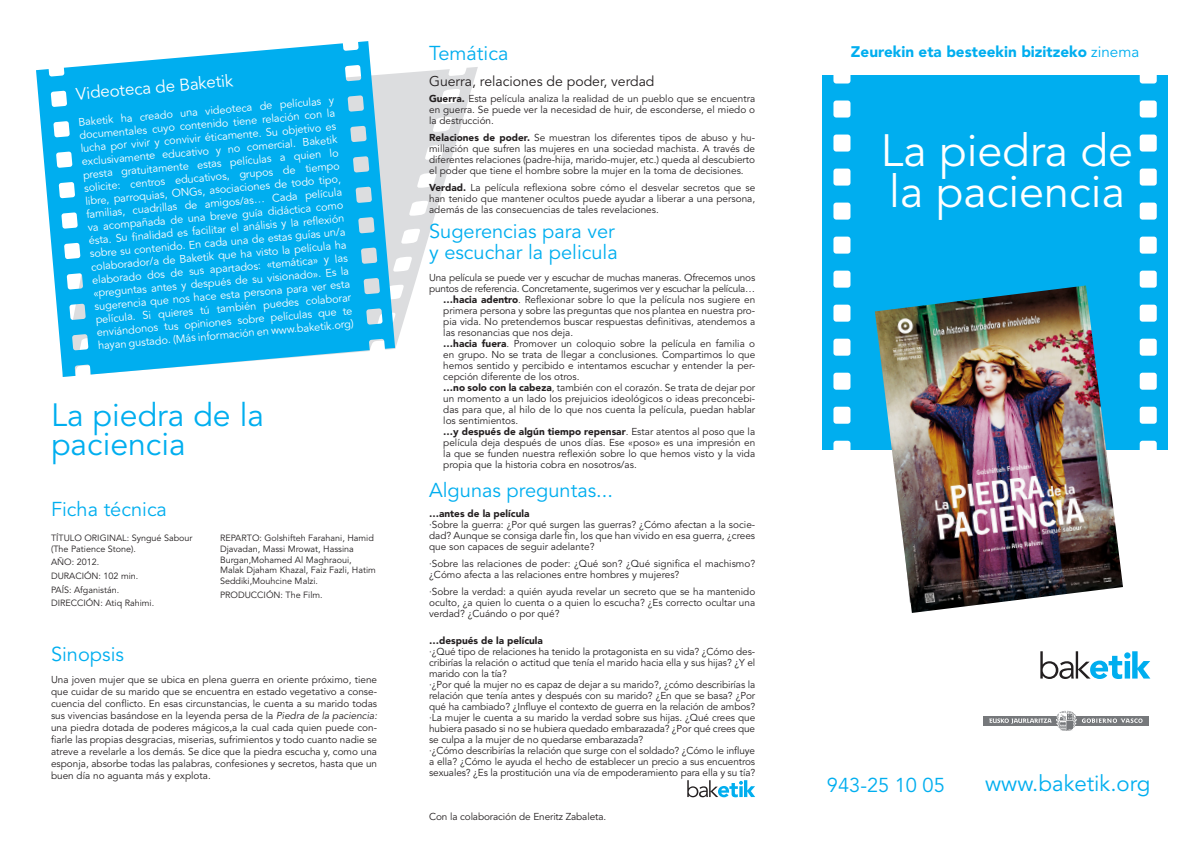
<style>
.page{position:relative;width:1191px;height:842px;background:#fff}
.page>*{position:absolute;margin:0;border:0;box-sizing:border-box;transform-origin:0 0}
.t1{font:45px/41px "Avenir LT Std";color:#fff}
.t2{font:32px "Avenir LT Std";color:#00aeef}
.t3{font:22.3px "Avenir LT Std";color:#00aeef}
.t4{font:20px/21px "Avenir LT Std";color:#00aeef}
.t5{font:17px "Avenir LT Std";color:#fff}
.t6{font:900 15.3px "Avenir LT Std";color:#00aeef}
.t7{font:14px "Avenir LT Std";color:#231f20}
.t8{font:11px/13.2px "Avenir LT Std";color:#fff;text-align:justify}
.t9{font:10px/11px "Avenir LT Std";color:#231f20;text-align:justify}
.t10{font:10px/11px "Avenir LT Std";letter-spacing:-.02em;color:#231f20}
.t11{font:900 10px "Avenir LT Std";color:#231f20}
.t12{font:9px/10.8px "Avenir LT Std";color:#231f20}
.s1{font-style:italic}
.s2{font-weight:900}
.s3{font-weight:400}
</style>
<div class="page">
<svg style="left:395px;top:67px;width:83px;height:282px"></svg>
<svg style="left:36px;top:41px;width:359px;height:336px;background:#2ebbf0"></svg>
<div style="left:822px;top:75px;width:346px;height:374px;background:#00aeef"></div>
<svg style="left:1139px;top:75px;width:17px;height:9px"></svg>
<div style="left:1139px;top:101px;width:17px;height:17px;background:#fff;border-radius:3px"></div>
<div style="left:1139px;top:135px;width:17px;height:17px;background:#fff;border-radius:3px"></div>
<div style="left:1139px;top:169px;width:17px;height:17px;background:#fff;border-radius:3px"></div>
<div style="left:1139px;top:203px;width:17px;height:17px;background:#fff;border-radius:3px"></div>
<div style="left:1139px;top:237px;width:17px;height:17px;background:#fff;border-radius:3px"></div>
<div style="left:1139px;top:271px;width:17px;height:17px;background:#fff;border-radius:3px"></div>
<div style="left:1139px;top:305px;width:17px;height:17px;background:#fff;border-radius:3px"></div>
<div style="left:1139px;top:339px;width:17px;height:17px;background:#fff;border-radius:3px"></div>
<div style="left:1139px;top:373px;width:17px;height:17px;background:#fff;border-radius:3px"></div>
<div style="left:1139px;top:407px;width:17px;height:17px;background:#fff;border-radius:3px"></div>
<svg style="left:1139px;top:441px;width:17px;height:8px"></svg>
<svg style="left:833px;top:75px;width:17px;height:9px"></svg>
<div style="left:833px;top:101px;width:17px;height:17px;background:#fff;border-radius:3px"></div>
<div style="left:833px;top:135px;width:17px;height:17px;background:#fff;border-radius:3px"></div>
<div style="left:833px;top:169px;width:17px;height:17px;background:#fff;border-radius:3px"></div>
<div style="left:833px;top:203px;width:17px;height:17px;background:#fff;border-radius:3px"></div>
<div style="left:833px;top:237px;width:17px;height:17px;background:#fff;border-radius:3px"></div>
<div style="left:833px;top:271px;width:17px;height:17px;background:#fff;border-radius:3px"></div>
<div style="left:833px;top:305px;width:17px;height:17px;background:#fff;border-radius:3px"></div>
<div style="left:833px;top:339px;width:17px;height:17px;background:#fff;border-radius:3px"></div>
<div style="left:833px;top:373px;width:17px;height:17px;background:#fff;border-radius:3px"></div>
<div style="left:833px;top:407px;width:17px;height:17px;background:#fff;border-radius:3px"></div>
<svg style="left:833px;top:441px;width:17px;height:8px"></svg>
<svg style="left:687px;top:780px;width:68px;height:17px"></svg>
<svg style="left:1040px;top:651px;width:110px;height:28px"></svg>
<svg style="left:983px;top:725px;width:166px;height:1px"></svg>
<div style="left:983px;top:716px;width:166px;height:9px;background:#76787b"></div>
<svg style="left:989px;top:711px;width:154px;height:20px"></svg>
<img style="left:875px;top:285px;width:248px;height:328px">
<p class="t5" style="left:75px;top:84px;width:159px;rotate:-5deg">Videoteca de Baketik</p>
<p class="t8" style="left:78px;top:116px;width:258px;rotate:-5deg">Baketik ha creado una videoteca de películas y documentales cuyo contenido tiene relación con la lucha por vivir y convivir éticamente. Su objetivo es exclusivamente educativo y no comercial. Baketik presta gratuitamente estas películas a quien lo solicite: centros educativos, grupos de tiempo libre, parroquias, ONGs, asociaciones de todo tipo, familias, cuadrillas de amigos/as… Cada película va acompañada de una breve guía didáctica como ésta. Su fi nalidad es facilitar el análisis y la refl exión sobre su contenido. En cada una de estas guías un/a colaborador/a de Baketik que ha visto la película ha elaborado dos de sus apartados: «temática» y las «preguntas antes y después de su visionado». Es la sugerencia que nos hace esta persona para ver esta película. Si quieres tú también puedes colaborar enviándonos tus opiniones sobre películas que te hayan gustado. (Más información en www.baketik.org)</p>
<p class="t2" style="left:51px;top:397px;width:214px">La piedra de la</p>
<p class="t2" style="left:51px;top:426px;width:136px">paciencia</p>
<p class="t4" style="left:51px;top:499px;width:117px">Ficha técnica</p>
<p class="t12" style="left:51px;top:533px;width:143px">TÍTULO ORIGINAL: Syngué Sabour (The Patience Stone).</p>
<p class="t12" style="left:51px;top:557px;width:50px">AÑO: 2012.</p>
<p class="t12" style="left:51px;top:571px;width:89px">DURACIÓN: 102 min.</p>
<p class="t12" style="left:51px;top:584px;width:70px">PAÍS: Afganistán.</p>
<p class="t12" style="left:51px;top:598px;width:105px">DIRECCIÓN: Atiq Rahimi.</p>
<p class="t4" style="left:51px;top:644px;width:74px">Sinopsis</p>
<p class="t12" style="left:220px;top:533px;width:157px">REPARTO: Golshifteh Farahani, Hamid Djavadan, Massi Mrowat, Hassina Burgan,Mohamed Al Maghraoui, Malak Djaham Khazal, Faiz Fazli, Hatim Seddiki,Mouhcine Malzi.</p>
<p class="t12" style="left:220px;top:590px;width:104px">PRODUCCIÓN: The Film.</p>
<p class="t9" style="left:51px;top:674px;width:328px;line-height:12px">Una joven mujer que se ubica en plena guerra en oriente próximo, tiene que cuidar de su marido que se encuentra en estado vegetativo a conse&shy;cuencia del conflicto. En esas circunstancias, le cuenta a su marido todas sus vivencias basándose en la leyenda persa de la <span class="s1">Piedra de la paciencia: </span>una piedra dotada de poderes mágicos,a la cual cada quien puede con&shy;fiarle las propias desgracias, miserias, sufrimientos y todo cuanto nadie se atreve a revelarle a los demás. Se dice que la piedra escucha y, como una esponja, absorbe todas las palabras, confesiones y secretos, hasta que un buen día no aguanta más y explota.</p>
<p class="t4" style="left:429px;top:44px;width:81px">Temática</p>
<p class="t7" style="left:429px;top:73px;width:227px">Guerra, relaciones de poder, verdad</p>
<p class="t9" style="left:429px;top:94px;width:327px"><span class="s2">Guerra.</span> Esta película analiza la realidad de un pueblo que se encuentra en guerra. Se puede ver la necesidad de huir, de esconderse, el miedo o la destrucción.</p>
<p class="t9" style="left:429px;top:132px;width:327px"><span class="s2">Relaciones de poder.</span> Se muestran los diferentes tipos de abuso y hu&shy;millación que sufren las mujeres en una sociedad machista. A través de diferentes relaciones (padre-hija, marido-mujer, etc.) queda al descubierto el poder que tiene el hombre sobre la mujer en la toma de decisiones.</p>
<p class="t9" style="left:429px;top:182px;width:327px"><span class="s2">Verdad.</span> La película reflexiona sobre cómo el desvelar secretos que se han tenido que mantener ocultos puede ayudar a liberar a una persona, además de las consecuencias de tales revelaciones.</p>
<p class="t4" style="left:429px;top:221px;width:190px">Sugerencias para ver y escuchar la pelicula</p>
<p class="t10" style="left:429px;top:272px;width:328px">Una película se puede ver y escuchar de muchas maneras. Ofrecemos unos puntos de referencia. Concretamente, sugerimos ver y escuchar la película…</p>
<p class="t9" style="left:443px;top:294px;width:313px"><span class="s2">…hacia adentro</span>. Reflexionar sobre lo que la película nos sugiere en primera persona y sobre las preguntas que nos plantea en nuestra pro&shy;pia vida. No pretendemos buscar respuestas definitivas, atendemos a las resonancias que nos deja.</p>
<p class="t9" style="left:443px;top:338px;width:313px"><span class="s2">…hacia fuera</span>. Promover un coloquio sobre la película en familia o en grupo. No se trata de llegar a conclusiones. Compartimos lo que hemos sentido y percibido e intentamos escuchar y entender la per&shy;cepción diferente de los otros.</p>
<p class="t9" style="left:443px;top:382px;width:313px"><span class="s2">…no solo con la cabeza</span>, también con el corazón. Se trata de dejar por un momento a un lado los prejuicios ideológicos o ideas preconcebi&shy;das para que, al hilo de lo que nos cuenta la película, puedan hablar los sentimientos.</p>
<p class="t9" style="left:443px;top:426px;width:313px"><span class="s2">…y después de algún tiempo repensar</span>. Estar atentos al poso que la película deja después de unos días. Ese «poso» es una impresión en la que se funden nuestra reflexión sobre lo que hemos visto y la vida propia que la historia cobra en nosotros/as.</p>
<p class="t4" style="left:429px;top:480px;width:185px">Algunas preguntas...</p>
<p class="t11" style="left:429px;top:508px;width:102px">…antes de la película</p>
<p class="t9" style="left:429px;top:519px;width:327px">·Sobre la guerra: ¿Por qué surgen las guerras? ¿Cómo afectan a la socie&shy;dad? Aunque se consiga darle fin, los que han vivido en esa guerra, ¿crees que son capaces de seguir adelante?</p>
<p class="t9" style="left:429px;top:558px;width:327px">·Sobre las relaciones de poder: ¿Qué son? ¿Qué significa el machismo? ¿Cómo afecta a las relaciones entre hombres y mujeres?</p>
<p class="t9" style="left:429px;top:586px;width:328px">·Sobre la verdad: a quién ayuda revelar un secreto que se ha mantenido oculto, ¿a quien lo cuenta o a quien lo escucha? ¿Es correcto ocultar una verdad? ¿Cuándo o por qué?</p>
<p class="t11" style="left:429px;top:635px;width:115px">…después de la película</p>
<p class="t9" style="left:429px;top:646px;width:328px">·¿Qué tipo de relaciones ha tenido la protagonista en su vida? ¿Cómo des&shy;cribirías la relación o actitud que tenía el marido hacia ella y sus hijas? ¿Y el marido con la tía?</p>
<p class="t9" style="left:429px;top:679px;width:328px">·¿Por qué la mujer no es capaz de dejar a su marido?, ¿cómo describirías la relación que tenía antes y después con su marido? ¿En que se basa? ¿Por qué ha cambiado? ¿Influye el contexto de guerra en la relación de ambos?</p>
<p class="t9" style="left:429px;top:712px;width:327px">·La mujer le cuenta a su marido la verdad sobre sus hijas. ¿Qué crees que hubiera pasado si no se hubiera quedado embarazada? ¿Por qué crees que se culpa a la mujer de no quedarse embarazada?</p>
<p class="t9" style="left:429px;top:745px;width:328px">·¿Cómo describirías la relación que surge con el soldado? ¿Cómo le influye a ella? ¿Cómo le ayuda el hecho de establecer un precio a sus encuentros sexuales? ¿Es la prostitución una vía de empoderamiento para ella y su tía?</p>
<p class="t9" style="left:429px;top:811px;width:179px">Con la colaboración de Eneritz Zabaleta.</p>
<p class="t6" style="left:851px;top:42px;width:290px">Zeurekin eta besteekin bizitzeko <span class="s3">zinema</span></p>
<p class="t1" style="left:881px;top:132px;width:254px">La piedra de la paciencia</p>
<p class="t4" style="left:827px;top:776px;width:119px">943-25 10 05</p>
<p class="t3" style="left:985px;top:770px;width:167px">www.baketik.org</p>
</div>
